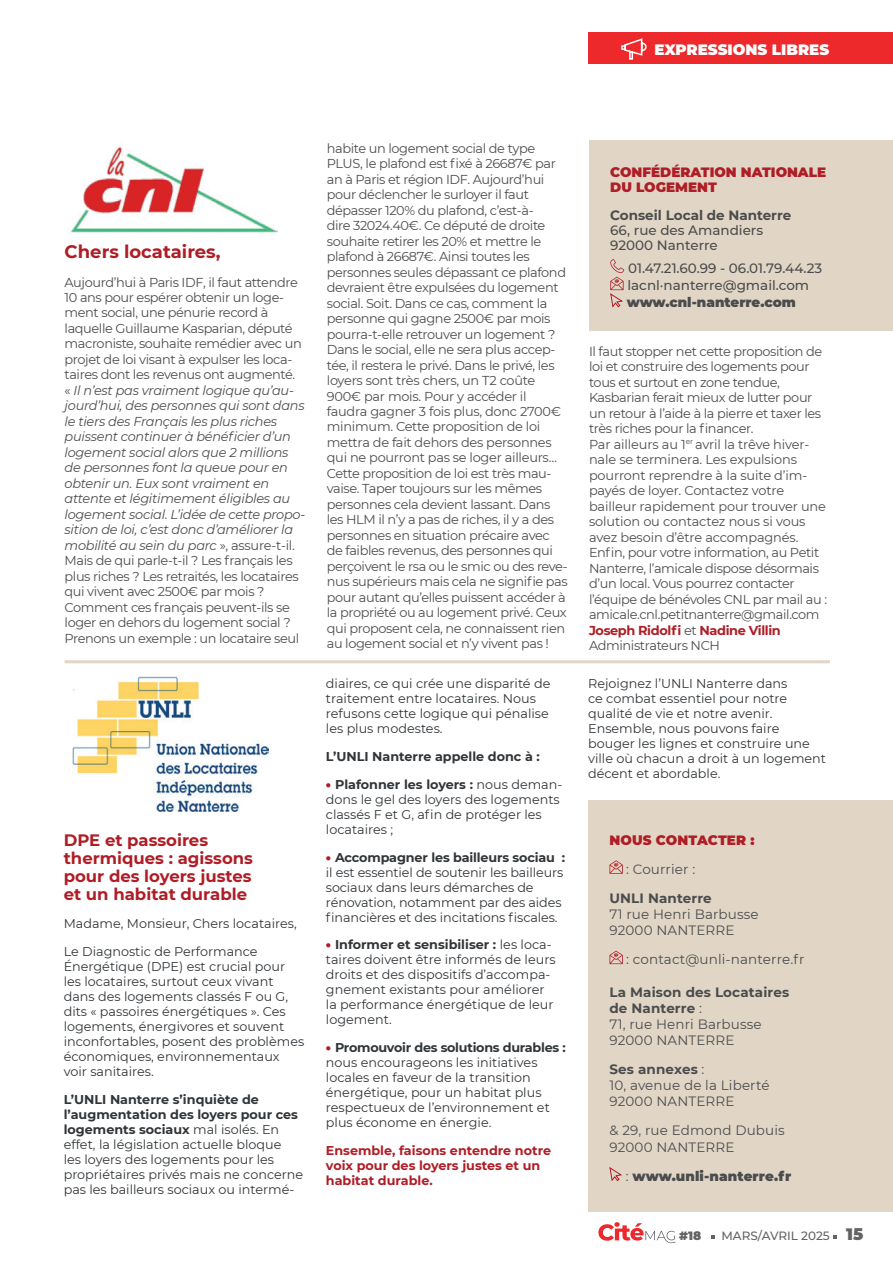
<style>
.page{position:relative;width:893px;height:1263px;background:#fff}
.page>*{position:absolute;margin:0;border:0;box-sizing:border-box;transform-origin:0 0}
.t1{font:700 18px "Montserrat";color:#af1d26}
.t2{font:700 16.5px/18px "Montserrat";color:#af1d26}
.t3{font:900 15px "Montserrat";color:#fff}
.t4{font:13.5px/16.2px "Montserrat";letter-spacing:.01em;color:#4b4c4d}
.t5{font:500 13.5px/15px "Montserrat";color:#4b4c4d}
.t6{font:900 13.5px/15px "Montserrat";color:#af1d26}
.t7{font:900 13.5px "Montserrat";color:#4b4c4d}
.t8{font:700 13.5px "Montserrat";color:#4b4c4d}
.t9{font:12.9px/15.5px "Montserrat";letter-spacing:-.03em;color:#4b4c4d}
.t10{font:12.75px/15px "Montserrat";color:#313538}
.t11{font:700 12.75px/15px "Montserrat";color:#af1d26}
.t12{font:700 12.75px "Montserrat";color:#313538}
.t13{font:500 12px "Montserrat";color:#636366}
.t14{font:900 12px "Montserrat";color:#636366}
.s1{font-style:italic}
.s2{font-weight:700}
.s3{font-weight:900;color:#af1d26}
.s4{font-weight:700;color:#af1d26}
.s5{font-weight:400}
.s6{font-weight:900;font-size:16.5px}
</style>
<div class="page">
<svg style="left:598px;top:1222px;width:78px;height:22px"></svg>
<div style="left:588px;top:32px;width:305px;height:32px;background:#ee292c"></div>
<svg style="left:621px;top:38px;width:26px;height:22px"></svg>
<div style="left:589px;top:140px;width:304px;height:191px;background:#e1d6c6"></div>
<svg style="left:610px;top:259px;width:14px;height:49px"></svg>
<hr style="left:65px;top:660px;width:765px;height:3px;background:#e1d6c6">
<img style="left:71px;top:146px;width:207px;height:87px">
<img style="left:73px;top:676px;width:195px;height:135px">
<div style="left:588px;top:801px;width:305px;height:411px;background:#e1d6c6"></div>
<svg style="left:609px;top:860px;width:14px;height:14px"></svg>
<svg style="left:609px;top:951px;width:14px;height:13px"></svg>
<svg style="left:609px;top:1167px;width:13px;height:15px"></svg>
<p class="t3" style="left:654px;top:39px;width:176px">EXPRESSIONS LIBRES</p>
<h1 class="t1" style="left:65px;top:239px;width:158px">Chers locataires,</h1>
<p class="t9" style="left:65px;top:274px;width:242px">Aujourd’hui à Paris IDF, il faut attendre 10 ans pour espérer obtenir un loge&shy;ment social, une pénurie record à laquelle Guillaume Kasparian, député macroniste, souhaite remédier avec un projet de loi visant à expulser les loca&shy;taires dont les revenus ont augmenté.<br>« <span class="s1">Il n’est pas vraiment logique qu’au&shy;jourd’hui, des personnes qui sont dans le tiers des Français les plus riches puissent continuer à bénéficier d’un logement social alors que 2 millions de personnes font la queue pour en obtenir un. Eux sont vraiment en attente et légitimement éligibles au logement social. L’idée de cette propo&shy;sition de loi, c’est donc d’améliorer la mobilité au sein du parc</span> », assure-t-il.<br>Mais de qui parle-t-il ? Les français les plus riches ? Les retraités, les locataires qui vivent avec 2500€ par mois ?<br>Comment ces français peuvent-ils se loger en dehors du logement social ?<br>Prenons un exemple : un locataire seul</p>
<p class="t2" style="left:64px;top:831px;width:191px">DPE et passoires thermiques : agissons pour des loyers justes et un habitat durable</p>
<p class="t10" style="left:64px;top:909px;width:234px;line-height:27.8px">Madame, Monsieur, Chers locataires,<br>Le Diagnostic de Performance</p>
<p class="t10" style="left:64px;top:958px;width:242px">Énergétique (DPE) est crucial pour les locataires, surtout ceux vivant dans des logements classés F ou G, dits « passoires énergétiques ». Ces logements, énergivores et souvent inconfortables, posent des problèmes économiques, environnementaux voir sanitaires.</p>
<p class="t10" style="left:64px;top:1091px;width:241px"><span class="s2">L’UNLI Nanterre s’inquiète de l’augmentation des loyers pour ces logements sociaux</span> mal isolés. En effet, la législation actuelle bloque<br>les loyers des logements pour les propriétaires privés mais ne concerne pas les bailleurs sociaux ou intermé-</p>
<p class="t9" style="left:327px;top:140px;width:242px">habite un logement social de type PLUS, le plafond est fixé à 26687€ par an à Paris et région IDF. Aujourd’hui pour déclencher le surloyer il faut dépasser 120% du plafond, c’est-à-<br>dire 32024.40€. Ce député de droite souhaite retirer les 20% et mettre le plafond à 26687€. Ainsi toutes les personnes seules dépassant ce plafond devraient être expulsées du logement social. Soit. Dans ce cas, comment la personne qui gagne 2500€ par mois pourra-t-elle retrouver un logement ?<br>Dans le social, elle ne sera plus accep&shy;tée, il restera le privé. Dans le privé, les loyers sont très chers, un T2 coûte 900€ par mois. Pour y accéder il faudra gagner 3 fois plus, donc 2700€ minimum. Cette proposition de loi mettra de fait dehors des personnes qui ne pourront pas se loger ailleurs… Cette proposition de loi est très mau&shy;vaise. Taper toujours sur les mêmes personnes cela devient lassant. Dans les HLM il n’y a pas de riches, il y a des personnes en situation précaire avec de faibles revenus, des personnes qui perçoivent le rsa ou le smic ou des reve&shy;nus supérieurs mais cela ne signifie pas pour autant qu’elles puissent accéder à la propriété ou au logement privé. Ceux qui proposent cela, ne connaissent rien au logement social et n’y vivent pas !</p>
<p class="t10" style="left:326px;top:676px;width:226px">diaires, ce qui crée une disparité de traitement entre locataires. Nous refusons cette logique qui pénalise les plus modestes.</p>
<p class="t12" style="left:326px;top:747px;width:215px">L’UNLI Nanterre appelle donc à :</p>
<p class="t10" style="left:326px;top:776px;width:238px"><span class="s3">•</span> <span class="s2">Plafonner les loyers :</span> nous deman&shy;dons le gel des loyers des logements classés F et G, afin de protéger les locataires ;</p>
<p class="t10" style="left:326px;top:849px;width:241px"><span class="s3">•</span> <span class="s2">Accompagner les bailleurs sociau : </span>il est essentiel de soutenir les bailleurs sociaux dans leurs démarches de rénovation, notamment par des aides financières et des incitations fiscales.</p>
<p class="t10" style="left:326px;top:937px;width:231px"><span class="s3">•</span> <span class="s2">Informer et sensibiliser :</span> les loca&shy;taires doivent être informés de leurs droits et des dispositifs d’accompa&shy;gnement existants pour améliorer la performance énergétique de leur logement.</p>
<p class="t10" style="left:326px;top:1040px;width:241px"><span class="s3">•</span> <span class="s2">Promouvoir des solutions durables : </span>nous encourageons les initiatives locales en faveur de la transition énergétique, pour un habitat plus respectueux de l’environnement et plus économe en énergie.</p>
<p class="t11" style="left:326px;top:1142px;width:227px">Ensemble, faisons entendre notre voix pour des loyers justes et un habitat durable.</p>
<p class="t6" style="left:610px;top:164px;width:217px">CONFÉDÉRATION NATIONALE<br>DU LOGEMENT</p>
<p class="t8" style="left:610px;top:205px;width:182px">Conseil Local de Nanterre</p>
<p class="t5" style="left:610px;top:222px;width:154px">66, rue des Amandiers<br>92000 Nanterre</p>
<p class="t5" style="left:627px;top:259px;width:196px;line-height:17.1px">01.47.21.60.99 - 06.01.79.44.23 lacnl·nanterre@gmail.com</p>
<p class="t7" style="left:627px;top:292px;width:171px">www.cnl-nanterre.com</p>
<p class="t9" style="left:589px;top:343px;width:240px">Il faut stopper net cette proposition de loi et construire des logements pour tous et surtout en zone tendue, Kasbarian ferait mieux de lutter pour un retour à l’aide à la pierre et taxer les très riches pour la financer.<br>Par ailleurs au 1<sup>er</sup> avril la trêve hiver&shy;nale se terminera. Les expulsions pourront reprendre à la suite d’im&shy;payés de loyer. Contactez votre bailleur rapidement pour trouver une solution ou contactez nous si vous avez besoin d’être accompagnés.<br>Enfin, pour votre information, au Petit Nanterre, l’amicale dispose désormais d’un local. Vous pourrez contacter l’équipe de bénévoles CNL par mail au : amicale.cnl.petitnanterre@gmail.com <span class="s4">Joseph Ridolfi</span> et <span class="s4">Nadine Villin </span>Administrateurs NCH</p>
<p class="t10" style="left:588px;top:676px;width:239px">Rejoignez l’UNLI Nanterre dans<br>ce combat essentiel pour notre qualité de vie et notre avenir.<br>Ensemble, nous pouvons faire bouger les lignes et construire une ville où chacun a droit à un logement décent et abordable.</p>
<p class="t6" style="left:609px;top:832px;width:147px">NOUS CONTACTER :</p>
<p class="t4" style="left:626px;top:860px;width:71px">: Courrier :</p>
<p class="t8" style="left:609px;top:888px;width:104px">UNLI Nanterre</p>
<p class="t4" style="left:609px;top:905px;width:151px">71 rue Henri Barbusse<br>92000 NANTERRE</p>
<p class="t4" style="left:626px;top:951px;width:180px">: contact@unli-nanterre.fr</p>
<p class="t4" style="left:609px;top:983px;width:181px"><span class="s2">La Maison des Locataires de Nanterre</span> :<br>71, rue Henri Barbusse<br>92000 NANTERRE</p>
<p class="t4" style="left:609px;top:1061px;width:162px"><span class="s2">Ses annexes</span> :<br>10, avenue de la Liberté<br>92000 NANTERRE</p>
<p class="t4" style="left:609px;top:1122px;width:177px">&amp; 29, rue Edmond Dubuis<br>92000 NANTERRE</p>
<p class="t7" style="left:626px;top:1166px;width:167px"><span class="s5">:</span> www.unli-nanterre.fr</p>
<p class="t14" style="left:679px;top:1227px;width:24px">#18</p>
<p class="t13" style="left:721px;top:1227px;width:143px">MARS/AVRIL 2025 <span class="s6">15</span></p>
</div>
